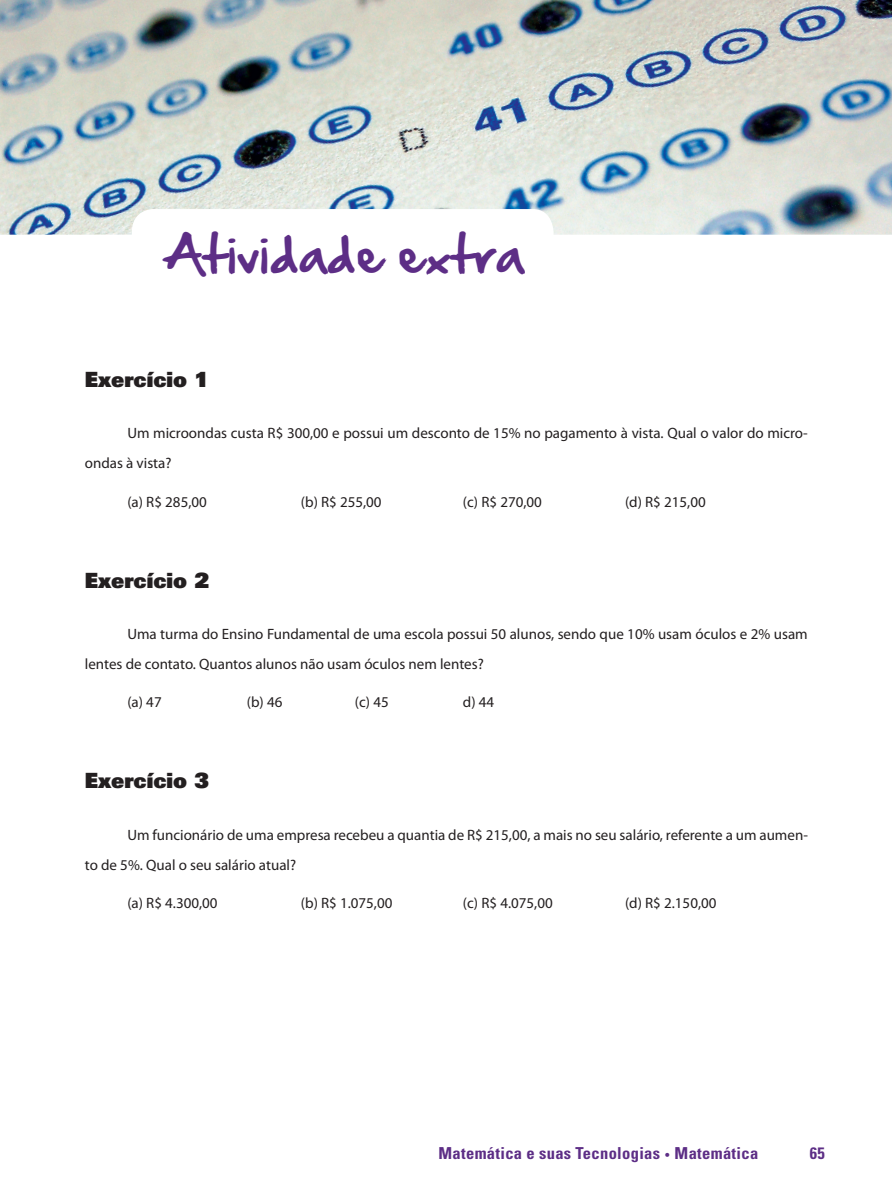
<style>
.page{position:relative;width:892px;height:1192px;background:#fff}
.page>*{position:absolute;margin:0;border:0;box-sizing:border-box;transform-origin:0 0}
.t1{font:45px "Hand Of Sean";letter-spacing:.02em;color:#5d2e86}
.t2{font:900 21px "Univers";color:#231f20}
.t3{font:700 condensed 16.5px "Univers";letter-spacing:.02em;color:#5d2e86}
.t4{font:15px/30px "Myriad Pro";color:#231f20}
.s1{font-weight:900;font-stretch:normal}
</style>
<div class="page">
<img style="left:0;top:0;width:195px;height:235px">
<img style="left:0;top:60px;width:55px;height:175px">
<img style="left:195px;top:0;width:165px;height:209px">
<img style="left:360px;top:0;width:165px;height:210px">
<img style="left:525px;top:0;width:217px;height:235px">
<img style="left:691px;top:0;width:201px;height:227px">
<img style="left:570px;top:224px;width:36px;height:11px">
<img style="left:742px;top:180px;width:150px;height:55px">
<h1 class="t1" style="left:161px;top:213px;width:363px">Atividade extra</h1>
<h2 class="t2" style="left:85px;top:365px;width:126px">Exercício 1</h2>
<p class="t4" style="left:85px;top:418px;width:724px;text-indent:43px">Um microondas custa R$ 300,00 e possui um desconto de 15% no pagamento à vista. Qual o valor do micro&shy;ondas à vista?</p>
<p class="t4" style="left:127px;top:486px;width:81px">(a) R$ 285,00</p>
<p class="t4" style="left:301px;top:486px;width:82px">(b) R$ 255,00</p>
<p class="t4" style="left:463px;top:486px;width:80px">(c) R$ 270,00</p>
<p class="t4" style="left:625px;top:486px;width:82px">(d) R$ 215,00</p>
<h2 class="t2" style="left:85px;top:566px;width:126px">Exercício 2</h2>
<p class="t4" style="left:85px;top:619px;width:724px;text-indent:43px">Uma turma do Ensino Fundamental de uma escola possui 50 alunos, sendo que 10% usam óculos e 2% usam lentes de contato. Quantos alunos não usam óculos nem lentes?</p>
<p class="t4" style="left:127px;top:687px;width:36px">(a) 47</p>
<p class="t4" style="left:247px;top:687px;width:37px">(b) 46</p>
<p class="t4" style="left:355px;top:687px;width:35px">(c) 45</p>
<p class="t4" style="left:463px;top:687px;width:33px">d) 44</p>
<h2 class="t2" style="left:85px;top:767px;width:126px">Exercício 3</h2>
<p class="t4" style="left:85px;top:819px;width:724px;text-indent:43px">Um funcionário de uma empresa recebeu a quantia de R$ 215,00, a mais no seu salário, referente a um aumen&shy;to de 5%. Qual o seu salário atual?</p>
<p class="t4" style="left:127px;top:888px;width:92px">(a) R$ 4.300,00</p>
<p class="t4" style="left:301px;top:888px;width:93px">(b) R$ 1.075,00</p>
<p class="t4" style="left:463px;top:888px;width:91px">(c) R$ 4.075,00</p>
<p class="t4" style="left:625px;top:888px;width:93px">(d) R$ 2.150,00</p>
<p class="t3" style="left:438px;top:1143px;width:321px">Matemática e suas Tecnologias <span class="s1">·</span> Matemática</p>
<p class="t3" style="left:810px;top:1143px;width:16px">65</p>
</div>
